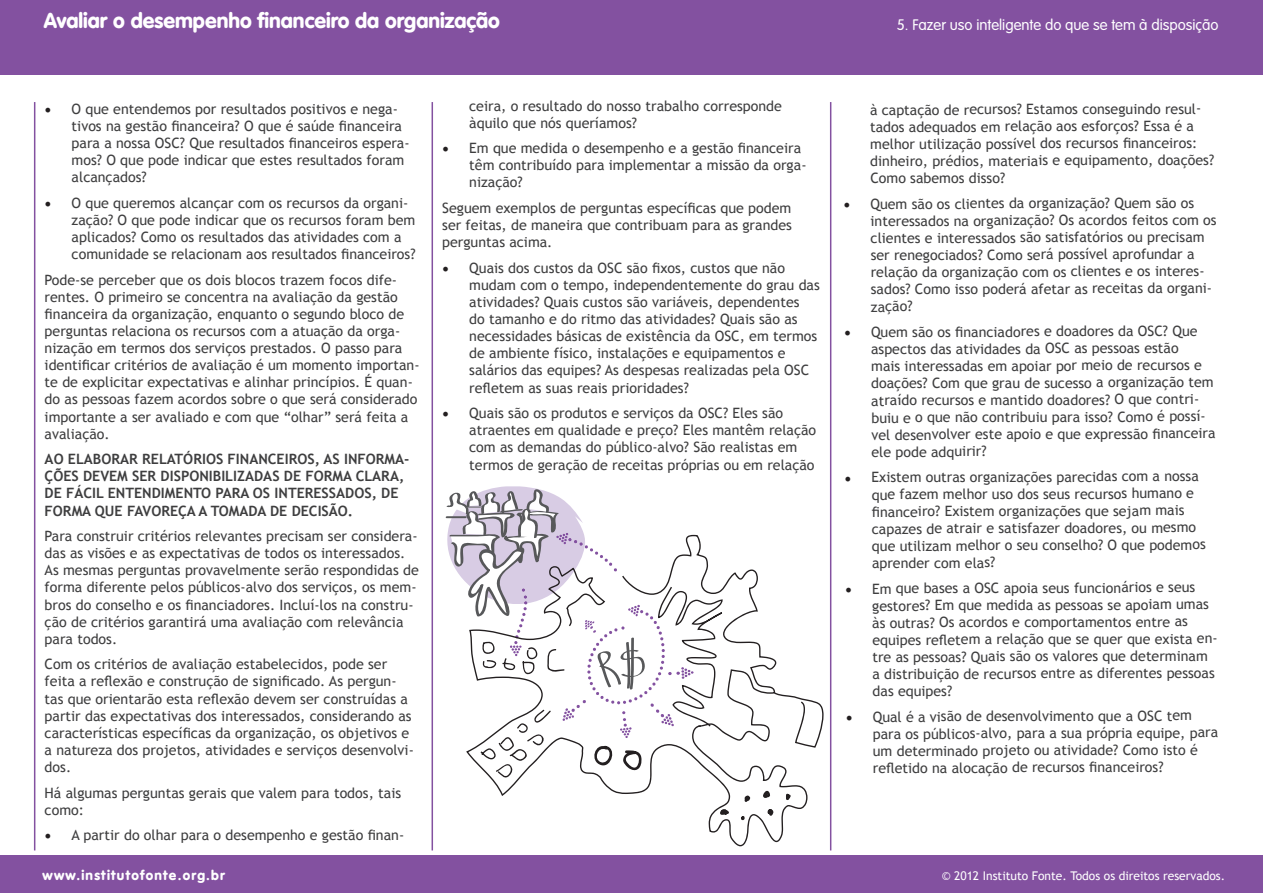
<style>
.page{position:relative;width:1263px;height:893px;background:#fff}
.page>*{position:absolute;margin:0;border:0;box-sizing:border-box;transform-origin:0 0}
.t1{font:900 21px "VAG Rounded";color:#fff}
.t2{font:300 15px "VAG Rounded";color:#fff}
.t3{font:14.25px/17.1px "Trebuchet MS";color:#3e3e3f}
.t4{font:700 14.25px/17.1px "Trebuchet MS";color:#3e3e3f}
.t5{font:900 13.5px "VAG Rounded";letter-spacing:.09em;color:#fff}
.t6{font:12px "Trebuchet MS";color:#fff}
.s1{font-family:"Minion Pro";font-size:18px;color:#231f20}
</style>
<div class="page">
<div style="left:0;top:0;width:1263px;height:74px;background:#8351a0"></div>
<div style="left:0;top:856px;width:1263px;height:37px;background:#8351a0"></div>
<hr style="left:34px;top:102px;width:1px;height:748px;background:#8351a0">
<hr style="left:431px;top:102px;width:2px;height:748px;background:#8351a0">
<hr style="left:830px;top:102px;width:1px;height:748px;background:#8351a0">
<svg style="left:491px;top:779px;width:316px;height:67px"></svg>
<svg style="left:744px;top:795px;width:6px;height:7px"></svg>
<svg style="left:763px;top:790px;width:7px;height:8px"></svg>
<svg style="left:767px;top:809px;width:6px;height:7px"></svg>
<svg style="left:740px;top:815px;width:5px;height:5px"></svg>
<svg style="left:785px;top:793px;width:6px;height:7px"></svg>
<svg style="left:719px;top:809px;width:11px;height:6px"></svg>
<svg style="left:445px;top:486px;width:378px;height:293px"></svg>
<p class="t1" style="left:44px;top:8px;width:457px">Avaliar o desempenho financeiro da organização</p>
<p class="t2" style="left:897px;top:16px;width:323px">5. Fazer uso inteligente do que se tem à disposição</p>
<p class="t3" style="left:72px;top:100px;width:340px;text-indent:-27px"><span class="s1">•</span> O que entendemos por resultados positivos e nega&shy;tivos na gestão financeira? O que é saúde financeira para a nossa OSC? Que resultados financeiros espera&shy;mos? O que pode indicar que estes resultados foram alcançados?</p>
<p class="t3" style="left:72px;top:194px;width:345px;text-indent:-27px"><span class="s1">•</span> O que queremos alcançar com os recursos da organi&shy;zação? O que pode indicar que os recursos foram bem aplicados? Como os resultados das atividades com a comunidade se relacionam aos resultados financeiros?</p>
<p class="t3" style="left:45px;top:271px;width:377px">Pode-se perceber que os dois blocos trazem focos dife&shy;rentes. O primeiro se concentra na avaliação da gestão financeira da organização, enquanto o segundo bloco de perguntas relaciona os recursos com a atuação da orga&shy;nização em termos dos serviços prestados. O passo para identificar critérios de avaliação é um momento importan&shy;te de explicitar expectativas e alinhar princípios. É quan&shy;do as pessoas fazem acordos sobre o que será considerado importante a ser avaliado e com que “olhar” será feita a avaliação.</p>
<p class="t4" style="left:45px;top:451px;width:366px">AO ELABORAR RELATÓRIOS FINANCEIROS, AS INFORMA-ÇÕES DEVEM SER DISPONIBILIZADAS DE FORMA CLARA, DE FÁCIL ENTENDIMENTO PARA OS INTERESSADOS, DE FORMA QUE FAVOREÇA A TOMADA DE DECISÃO.</p>
<p class="t3" style="left:45px;top:528px;width:376px">Para construir critérios relevantes precisam ser considera&shy;das as visões e as expectativas de todos os interessados.<br>As mesmas perguntas provavelmente serão respondidas de forma diferente pelos públicos-alvo dos serviços, os mem&shy;bros do conselho e os financiadores. Incluí-los na constru&shy;ção de critérios garantirá uma avaliação com relevância para todos.</p>
<p class="t3" style="left:45px;top:656px;width:371px">Com os critérios de avaliação estabelecidos, pode ser feita a reflexão e construção de significado. As pergun&shy;tas que orientarão esta reflexão devem ser construídas a partir das expectativas dos interessados, considerando as características específicas da organização, os objetivos e a natureza dos projetos, atividades e serviços desenvolvi&shy;dos.</p>
<p class="t3" style="left:45px;top:784px;width:358px">Há algumas perguntas gerais que valem para todos, tais como:</p>
<p class="t3" style="left:45px;top:827px;width:361px"><span class="s1">•</span> A partir do olhar para o desempenho e gestão finan-</p>
<p class="t3" style="left:469px;top:97px;width:314px">ceira, o resultado do nosso trabalho corresponde àquilo que nós queríamos?</p>
<p class="t3" style="left:469px;top:140px;width:339px;text-indent:-27px"><span class="s1">•</span> Em que medida o desempenho e a gestão financeira têm contribuído para implementar a missão da orga&shy;nização?</p>
<p class="t3" style="left:442px;top:200px;width:351px;text-align:justify">Seguem exemplos de perguntas específicas que podem ser feitas, de maneira que contribuam para as grandes perguntas acima.</p>
<p class="t3" style="left:469px;top:259px;width:352px;text-indent:-27px"><span class="s1">•</span> Quais dos custos da OSC são fixos, custos que não mudam com o tempo, independentemente do grau das atividades? Quais custos são variáveis, dependentes<br>do tamanho e do ritmo das atividades? Quais são as necessidades básicas de existência da OSC, em termos de ambiente físico, instalações e equipamentos e salários das equipes? As despesas realizadas pela OSC refletem as suas reais prioridades?</p>
<p class="t3" style="left:469px;top:405px;width:348px;text-indent:-27px"><span class="s1">•</span> Quais são os produtos e serviços da OSC? Eles são atraentes em qualidade e preço? Eles mantêm relação com as demandas do público-alvo? São realistas em termos de geração de receitas próprias ou em relação</p>
<p class="t3" style="left:870px;top:101px;width:346px">à captação de recursos? Estamos conseguindo resul&shy;tados adequados em relação aos esforços? Essa é a melhor utilização possível dos recursos financeiros: dinheiro, prédios, materiais e equipamento, doações?<br>Como sabemos disso?</p>
<p class="t3" style="left:870px;top:195px;width:348px;text-indent:-27px"><span class="s1">•</span> Quem são os clientes da organização? Quem são os interessados na organização? Os acordos feitos com os clientes e interessados são satisfatórios ou precisam ser renegociados? Como será possível aprofundar a relação da organização com os clientes e os interes&shy;sados? Como isso poderá afetar as receitas da organi&shy;zação?</p>
<p class="t3" style="left:871px;top:323px;width:346px;text-indent:-27px"><span class="s1">•</span> Quem são os financiadores e doadores da OSC? Que aspectos das atividades da OSC as pessoas estão<br>mais interessadas em apoiar por meio de recursos e doações? Com que grau de sucesso a organização tem atraído recursos e mantido doadores? O que contri&shy;buiu e o que não contribuiu para isso? Como é possí&shy;vel desenvolver este apoio e que expressão financeira ele pode adquirir?</p>
<p class="t3" style="left:872px;top:468px;width:336px;text-indent:-27px"><span class="s1">•</span> Existem outras organizações parecidas com a nossa que fazem melhor uso dos seus recursos humano e financeiro? Existem organizações que sejam mais capazes de atrair e satisfazer doadores, ou mesmo que utilizam melhor o seu conselho? O que podemos aprender com elas?</p>
<p class="t3" style="left:872px;top:579px;width:347px;text-indent:-27px"><span class="s1">•</span> Em que bases a OSC apoia seus funcionários e seus gestores? Em que medida as pessoas se apoiam umas às outras? Os acordos e comportamentos entre as equipes refletem a relação que se quer que exista en&shy;tre as pessoas? Quais são os valores que determinam a distribuição de recursos entre as diferentes pessoas das equipes?</p>
<p class="t3" style="left:873px;top:708px;width:347px;text-indent:-27px"><span class="s1">•</span> Qual é a visão de desenvolvimento que a OSC tem para os públicos-alvo, para a sua própria equipe, para um determinado projeto ou atividade? Como isto é refletido na alocação de recursos financeiros?</p>
<p class="t5" style="left:43px;top:867px;width:184px">www.institutofonte.org.br</p>
<p class="t6" style="left:942px;top:869px;width:285px">© 2012 Instituto Fonte. Todos os direitos reservados.</p>
</div>
